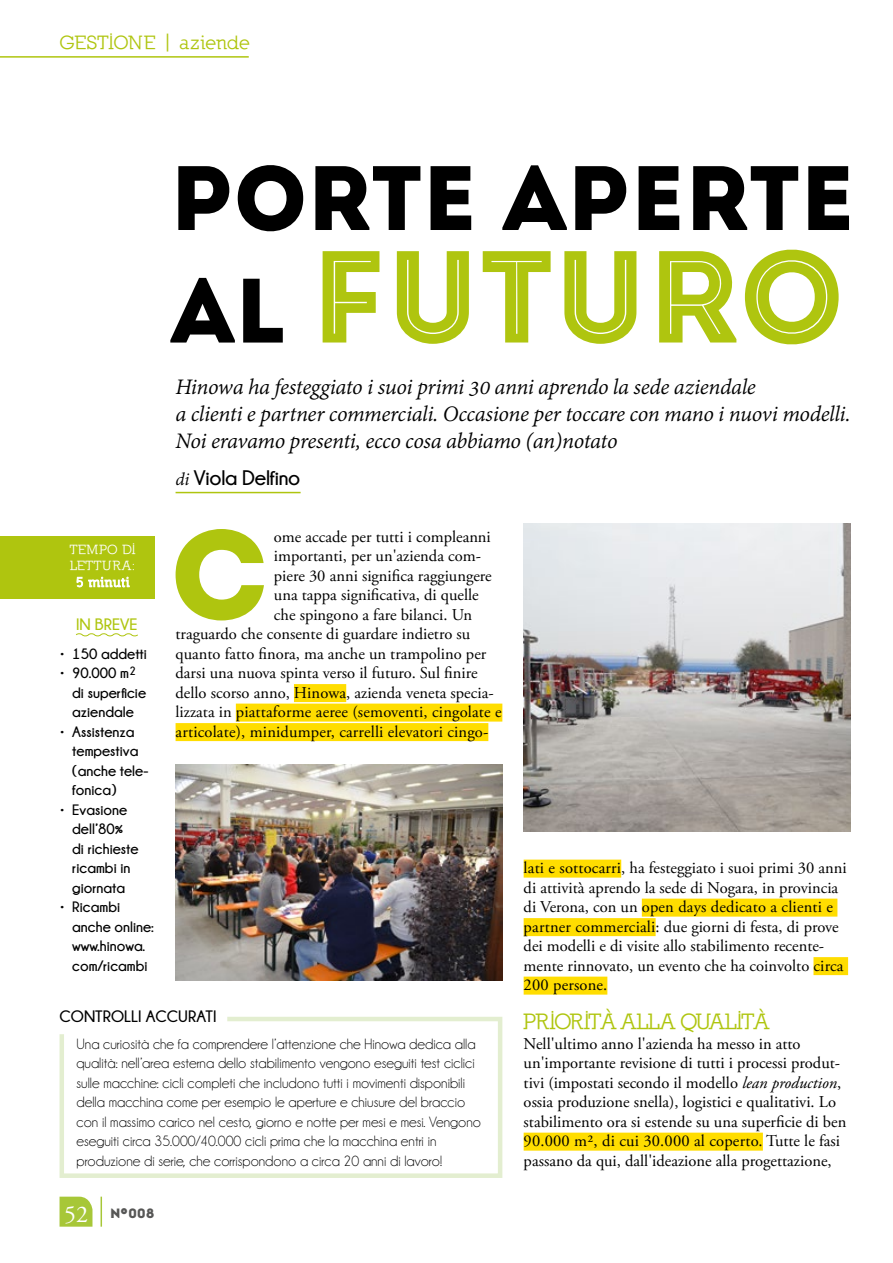
<style>
.page{position:relative;width:893px;height:1263px;background:#fff}
.page>*{position:absolute;margin:0;border:0;box-sizing:border-box;transform-origin:0 0}
.t1{font:130.5px "Intro Inline";color:#afc50f}
.t2{font:127.95px "Intro";color:#afc50f}
.t3{font:91.2px "Intro";color:#000}
.t4{font:italic 24px/27px "Adobe Devanagari";letter-spacing:-.02em;color:#000}
.t5{font:700 22.5px "Nilland";letter-spacing:-.01em;color:#afc50f}
.t6{font:700 21px "Champagne&Limousines";letter-spacing:-.01em;color:#000}
.t7{font:700 19.5px "Nilland";letter-spacing:.01em;color:#afc50f}
.t8{font:16.5px/19.5px "Adobe Garamond Pro";color:#000}
.t9{font:700 16.5px "Champagne&Limousines";color:#000}
.t10{font:700 16.5px "Champagne&Limousines";color:#afc50f}
.t11{font:15px/19.5px "Champagne&Limousines";color:#000}
.t12{font:700 15px/19.5px "Champagne&Limousines";color:#000}
.t13{font:700 13.5px/16.2px "Nilland";letter-spacing:.06em;color:#fff;text-align:center}
.t14{font:13.5px "Intro";color:#575756}
.s1{font-family:"Intro";font-size:91.2px;color:#000}
.s2{font-family:"Adobe Devanagari";font-weight:400;font-style:italic;font-size:19.5px}
.s3{font-family:"Adobe Garamond Pro";font-size:24px;color:#fff}
.s4{font-family:"The Bold Font"}
.s5{font-style:italic}
</style>
<div class="page">
<svg style="left:76px;top:633px;width:62px;height:4px"></svg>
<hr style="left:176px;top:492px;width:125px;height:1px;background:#afc50f">
<svg style="left:59px;top:1016px;width:444px;height:162px"></svg>
<div style="left:294px;top:684px;width:52px;height:18px;background:#fd0"></div>
<div style="left:236px;top:704px;width:266px;height:18px;background:#fd0"></div>
<div style="left:176px;top:723px;width:312px;height:18px;background:#fd0"></div>
<div style="left:524px;top:860px;width:97px;height:18px;background:#fd0"></div>
<div style="left:642px;top:899px;width:195px;height:18px;background:#fd0"></div>
<div style="left:524px;top:918px;width:132px;height:18px;background:#fd0"></div>
<div style="left:813px;top:957px;width:35px;height:18px;background:#fd0"></div>
<div style="left:524px;top:977px;width:83px;height:18px;background:#fd0"></div>
<div style="left:524px;top:1133px;width:239px;height:18px;background:#fd0"></div>
<img style="left:524px;top:524px;width:326px;height:307px">
<img style="left:176px;top:764px;width:326px;height:217px">
<hr style="left:0;top:56px;width:249px;height:2px;background:#afc50f">
<svg style="left:60px;top:1197px;width:32px;height:30px"></svg>
<hr style="left:101px;top:1197px;width:1px;height:30px;background:#a7c738">
<div style="left:0;top:536px;width:154px;height:63px;background:#afc50f"></div>
<svg style="left:76px;top:576px;width:54px;height:11px"></svg>
<p class="t7" style="left:60px;top:31px;width:192px">GESTIONE | aziende</p>
<h3 class="t3" style="left:170px;top:143px;width:686px">PORTE APERTE</h3>
<h1 class="t1" style="left:170px;top:219px;width:676px"><span class="s1">AL</span> FUTURO</h1>
<h3 class="t4" style="left:176px;top:375px;width:676px">Hinowa ha festeggiato i suoi primi 30 anni aprendo la sede aziendale<br>a clienti e partner commerciali. Occasione per toccare con mano i nuovi modelli.<br>Noi eravamo presenti, ecco cosa abbiamo (an)notato</h3>
<p class="t6" style="left:176px;top:466px;width:126px"><span class="s2">di</span> Viola Delfino</p>
<p class="t13" style="left:70px;top:541px;width:67px">TEMPO DI<br>LETTURA:<br>5 minuti</p>
<p class="t10" style="left:76px;top:615px;width:63px">IN BREVE</p>
<p class="t12" style="left:60px;top:643px;width:89px">• 150 addetti</p>
<p class="t12" style="left:72px;top:663px;width:75px;text-indent:-13px">• 90.000 m<sup>2 </sup>di superficie aziendale</p>
<p class="t12" style="left:72px;top:721px;width:78px;text-indent:-13px">• Assistenza tempestiva (anche tele&shy;fonica)</p>
<p class="t12" style="left:72px;top:799px;width:68px;text-indent:-13px">• Evasione dell’80% di richieste ricambi in giornata</p>
<p class="t12" style="left:72px;top:897px;width:83px;text-indent:-13px">• Ricambi anche online: www.hinowa. com/ricambi</p>
<h2 class="t2" style="left:170px;top:498px;width:102px">C</h2>
<p class="t8" style="left:274px;top:527px;width:218px">ome accade per tutti i compleanni</p>
<p class="t8" style="left:274px;top:547px;width:209px">importanti, per un'azienda com-</p>
<p class="t8" style="left:274px;top:566px;width:219px">piere 30 anni significa raggiungere</p>
<p class="t8" style="left:274px;top:586px;width:206px">una tappa significativa, di quelle</p>
<p class="t8" style="left:274px;top:605px;width:200px">che spingono a fare bilanci. Un</p>
<p class="t8" style="left:176px;top:625px;width:296px">traguardo che consente di guardare indietro su</p>
<p class="t8" style="left:176px;top:644px;width:312px">quanto fatto finora, ma anche un trampolino per</p>
<p class="t8" style="left:176px;top:664px;width:304px">darsi una nuova spinta verso il futuro. Sul finire</p>
<p class="t8" style="left:176px;top:683px;width:320px">dello scorso anno, Hinowa, azienda veneta specia-</p>
<p class="t8" style="left:176px;top:703px;width:328px">lizzata in piattaforme aeree (semoventi, cingolate e</p>
<p class="t8" style="left:176px;top:722px;width:314px">articolate), minidumper, carrelli elevatori cingo-</p>
<p class="t9" style="left:60px;top:1007px;width:158px">CONTROLLI ACCURATI</p>
<p class="t11" style="left:77px;top:1034px;width:406px">Una curiosità che fa comprendere l’attenzione che Hinowa dedica alla qualità: nell’area esterna dello stabilimento vengono eseguiti test ciclici sulle macchine: cicli completi che includono tutti i movimenti disponibili della macchina come per esempio le aperture e chiusure del braccio con il massimo carico nel cesto, giorno e notte per mesi e mesi. Vengono eseguiti circa 35.000/40.000 cicli prima che la macchina entri in produzione di serie, che corrispondono a circa 20 anni di lavoro!</p>
<p class="t14" style="left:64px;top:1205px;width:92px"><span class="s3">52</span> N<span class="s4">°</span>008</p>
<p class="t8" style="left:524px;top:859px;width:325px">lati e sottocarri, ha festeggiato i suoi primi 30 anni di attività aprendo la sede di Nogara, in provincia di Verona, con un open days dedicato a clienti e partner commerciali: due giorni di festa, di prove dei modelli e di visite allo stabilimento recente&shy;mente rinnovato, un evento che ha coinvolto circa 200 persone.</p>
<h3 class="t5" style="left:524px;top:1008px;width:247px">PRIORITÀ ALLA QUALITÀ</h3>
<p class="t8" style="left:524px;top:1034px;width:324px">Nell'ultimo anno l'azienda ha messo in atto un'importante revisione di tutti i processi produt&shy;tivi (impostati secondo il modello <span class="s5">lean production</span>, ossia produzione snella), logistici e qualitativi. Lo stabilimento ora si estende su una superficie di ben 90.000 m2, di cui 30.000 al coperto. Tutte le fasi passano da qui, dall'ideazione alla progettazione,</p>
</div>
